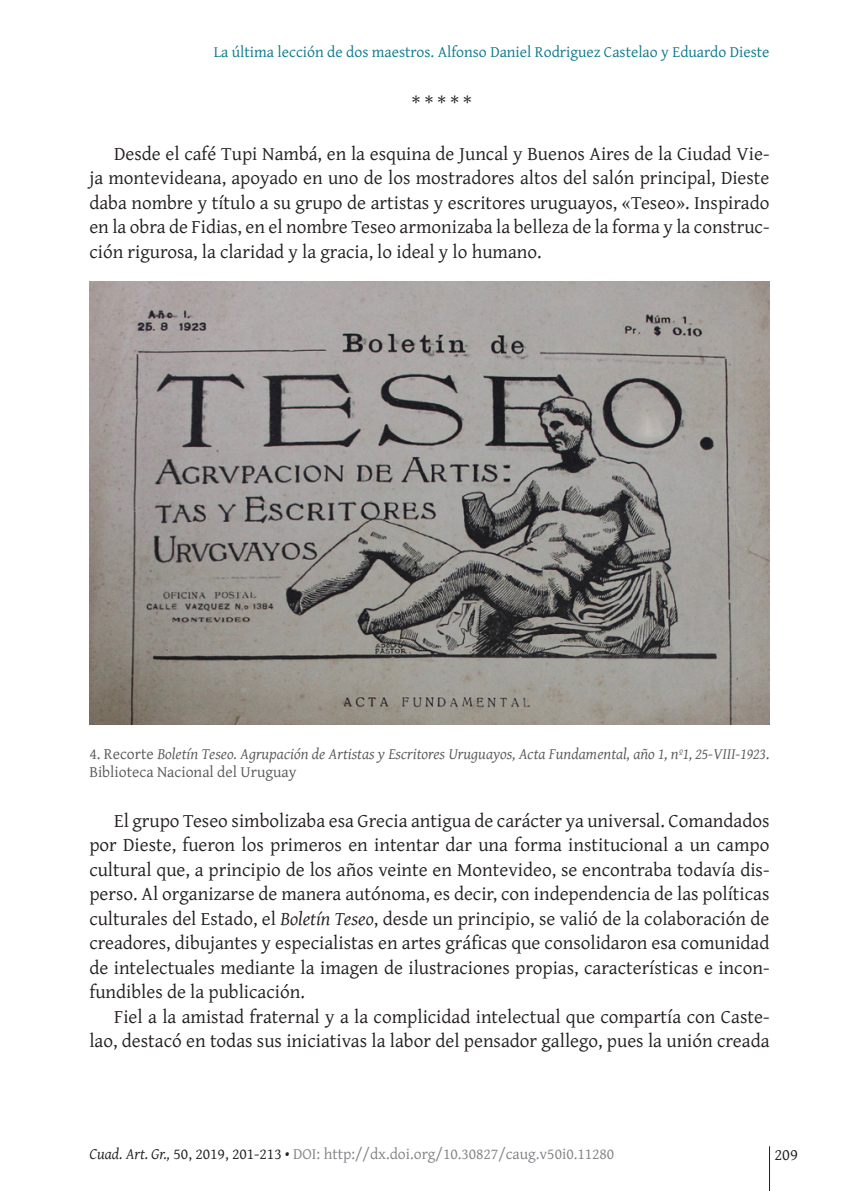
<style>
.page{position:relative;width:844px;height:1191px;background:#fff}
.page>*{position:absolute;margin:0;border:0;box-sizing:border-box;transform-origin:0 0}
.t1{font:19.25px/24.5px "Gentium Plus";color:#231f20;text-align:justify}
.t2{font:16.62px "Gentium Plus";color:#231f20}
.piedefoto{font:italic 15.75px/18.9px "Gentium Plus";color:#57585a}
.t3{font:15.75px "Gentium Plus";color:#808285}
.t4{font:15.75px "Gentium Plus";color:#0d788c}
.s1{font-style:normal}
.s2{font-style:italic}
.s3{font-style:italic;color:#231f20}
.s4{color:#231f20}
</style>
<div class="page">
<hr style="left:769px;top:1146px;width:1px;height:45px;background:#231f20">
<img style="left:89px;top:282px;width:680px;height:442px">
<p class="t4" style="left:214px;top:37px;width:557px">La última lección de dos maestros. Alfonso Daniel Rodriguez Castelao y Eduardo Dieste</p>
<p class="t1" style="left:412px;top:90px;width:61px">* * * * *</p>
<p class="t1" style="left:89px;top:140px;width:681px;text-indent:25px">Desde el café Tupi Nambá, en la esquina de Juncal y Buenos Aires de la Ciudad Vie&shy;ja montevideana, apoyado en uno de los mostradores altos del salón principal, Dieste daba nombre y título a su grupo de artistas y escritores uruguayos, «Teseo». Inspirado en la obra de Fidias, en el nombre Teseo armonizaba la belleza de la forma y la construc&shy;ción rigurosa, la claridad y la gracia, lo ideal y lo humano.</p>
<p class="piedefoto" style="left:89px;top:742px;width:681px"><span class="s1">4. Recorte</span> Boletín Teseo. Agrupación de Artistas y Escritores Uruguayos, Acta Fundamental, año 1, nº1, 25-VIII-1923<span class="s1">.<br>Biblioteca Nacional del Uruguay</span></p>
<p class="t1" style="left:89px;top:806px;width:681px;text-indent:25px">El grupo Teseo simbolizaba esa Grecia antigua de carácter ya universal. Comandados por Dieste, fueron los primeros en intentar dar una forma institucional a un campo cultural que, a principio de los años veinte en Montevideo, se encontraba todavía dis&shy;perso. Al organizarse de manera autónoma, es decir, con independencia de las políticas culturales del Estado, el <span class="s2">Boletín Teseo</span>, desde un principio, se valió de la colaboración de creadores, dibujantes y especialistas en artes gráficas que consolidaron esa comunidad de intelectuales mediante la imagen de ilustraciones propias, características e incon&shy;fundibles de la publicación.</p>
<p class="t1" style="left:89px;top:1002px;width:681px;text-align:right">Fiel a la amistad fraternal y a la complicidad intelectual que compartía con Caste&shy;lao, destacó en todas sus iniciativas la labor del pensador gallego, pues la unión creada</p>
<p class="t3" style="left:89px;top:1138px;width:526px"><span class="s3">Cuad. Art. Gr.,</span> <span class="s4">50, 2019, 201-213 •</span> DOI: http://dx.doi.org/10.30827/caug.v50i0.11280</p>
<p class="t2" style="left:774px;top:1138px;width:25px">209</p>
</div>
